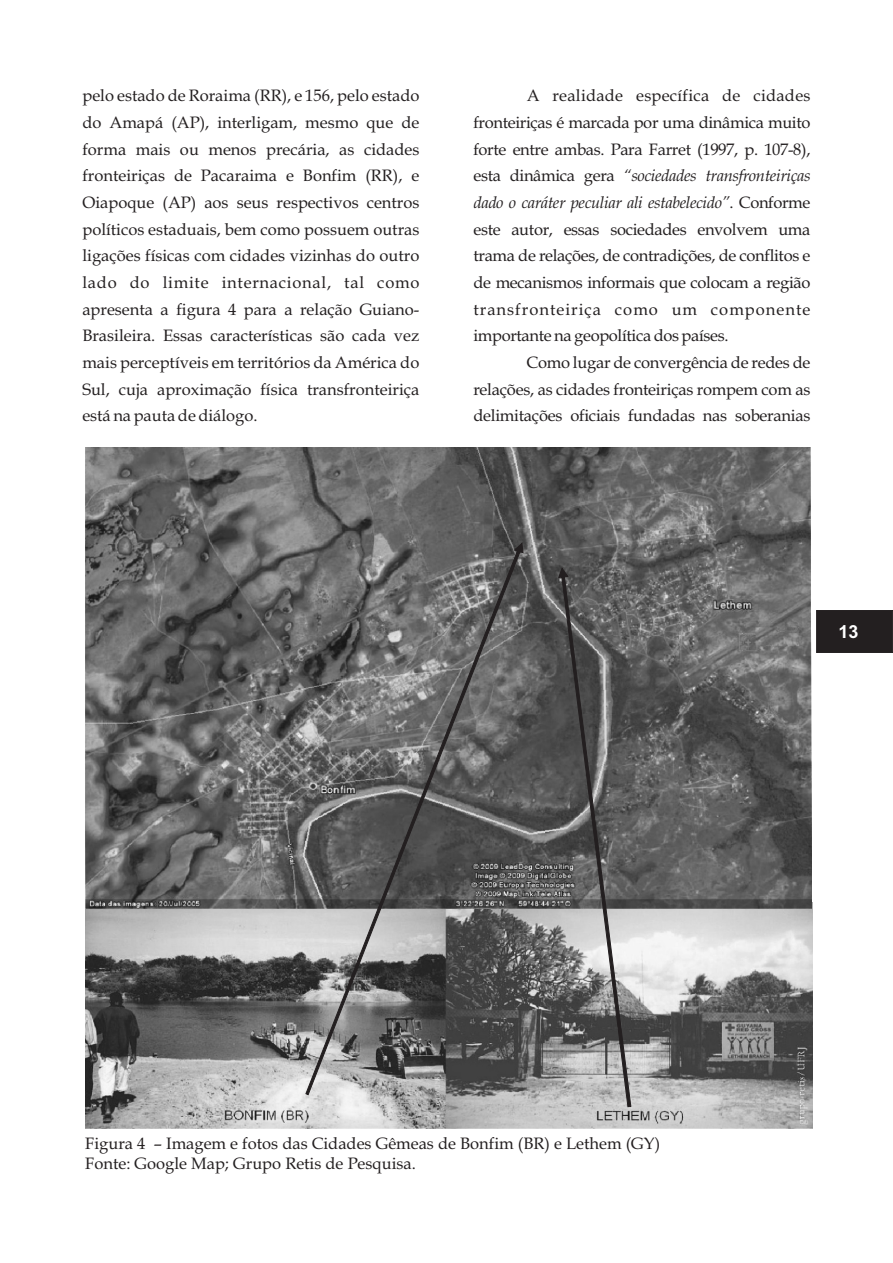
<style>
.page{position:relative;width:893px;height:1263px;background:#fff}
.page>*{position:absolute;margin:0;border:0;box-sizing:border-box;transform-origin:0 0}
.t1{font:700 18px "Arial";color:#fff}
.t2{font:16.5px/20.5px "Book Antiqua";color:#231f20}
.t3{font:16.5px "Book Antiqua";letter-spacing:-.02em;color:#231f20}
.t4{font:italic 16.5px "Book Antiqua";letter-spacing:-.02em;color:#231f20}
.t5{font:16.5px "Book Antiqua";letter-spacing:.045em;color:#231f20}
.t6{font:16.5px "Book Antiqua";letter-spacing:.06em;color:#231f20}
.s1{font-style:normal}
</style>
<div class="page">
<div style="left:816px;top:610px;width:77px;height:43px;background:#231f20"></div>
<img style="left:86px;top:908px;width:726px;height:220px">
<img style="left:85px;top:447px;width:727px;height:461px">
<svg style="left:305px;top:543px;width:218px;height:552px;background:#6c6c6c"></svg>
<svg style="left:558px;top:568px;width:73px;height:539px;background:#727172"></svg>
<p class="t2" style="left:82px;top:87px;width:338px">pelo estado de Roraima (RR), e 156, pelo estado</p>
<p class="t2" style="left:527px;top:87px;width:285px">A realidade específica de cidades</p>
<p class="t2" style="left:82px;top:114px;width:338px">do Amapá (AP), interligam, mesmo que de</p>
<p class="t3" style="left:473px;top:116px;width:338px">fronteiriças é marcada por uma dinâmica muito</p>
<p class="t2" style="left:82px;top:141px;width:338px">forma mais ou menos precária, as cidades</p>
<p class="t3" style="left:473px;top:143px;width:338px">forte entre ambas. Para Farret (1997, p. 107-8),</p>
<p class="t2" style="left:82px;top:167px;width:338px">fronteiriças de Pacaraima e Bonfim (RR), e</p>
<p class="t4" style="left:473px;top:169px;width:338px"><span class="s1">esta dinâmica gera</span> “sociedades transfronteiriças</p>
<p class="t2" style="left:82px;top:194px;width:338px">Oiapoque (AP) aos seus respectivos centros</p>
<p class="t4" style="left:473px;top:196px;width:338px">dado o caráter peculiar ali estabelecido”<span class="s1">. Conforme</span></p>
<p class="t2" style="left:82px;top:221px;width:338px">políticos estaduais, bem como possuem outras</p>
<p class="t3" style="left:473px;top:223px;width:338px">este autor, essas sociedades envolvem uma</p>
<p class="t2" style="left:82px;top:247px;width:338px">ligações físicas com cidades vizinhas do outro</p>
<p class="t3" style="left:473px;top:249px;width:338px">trama de relações, de contradições, de conflitos e</p>
<p class="t5" style="left:82px;top:276px;width:338px">lado do limite internacional, tal como</p>
<p class="t3" style="left:473px;top:276px;width:338px">de mecanismos informais que colocam a região</p>
<p class="t2" style="left:82px;top:301px;width:338px">apresenta a figura 4 para a relação Guiano-</p>
<p class="t6" style="left:473px;top:303px;width:338px">transfronteiriça como um componente</p>
<p class="t2" style="left:82px;top:327px;width:338px">Brasileira. Essas características são cada vez</p>
<p class="t3" style="left:473px;top:329px;width:257px">importante na geopolítica dos países.</p>
<p class="t2" style="left:82px;top:354px;width:338px">mais perceptíveis em territórios da América do</p>
<p class="t2" style="left:527px;top:354px;width:285px">Como lugar de convergência de redes de</p>
<p class="t2" style="left:82px;top:381px;width:338px">Sul, cuja aproximação física transfronteiriça</p>
<p class="t2" style="left:473px;top:381px;width:338px">relações, as cidades fronteiriças rompem com as</p>
<p class="t2" style="left:82px;top:407px;width:177px">está na pauta de diálogo.</p>
<p class="t2" style="left:473px;top:407px;width:338px">delimitações oficiais fundadas nas soberanias</p>
<p class="t1" style="left:839px;top:624px;width:22px">13</p>
<p class="t2" style="left:85px;top:1135px;width:576px">Figura 4 – Imagem e fotos das Cidades Gêmeas de Bonfim (BR) e Lethem (GY)<br>Fonte: Google Map; Grupo Retis de Pesquisa.</p>
</div>
